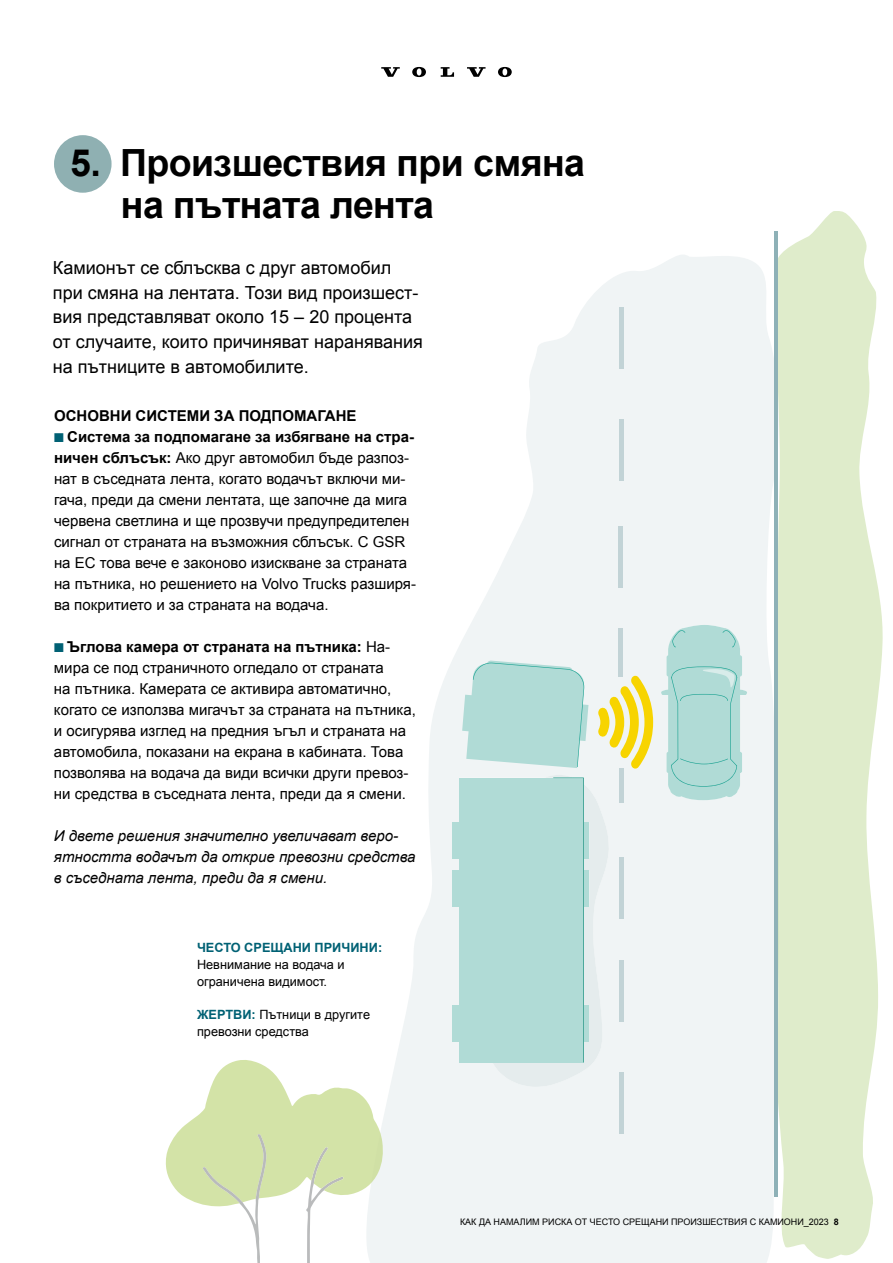
<style>
.page{position:relative;width:893px;height:1263px;background:#fff}
.page>*{position:absolute;margin:0;border:0;box-sizing:border-box;transform-origin:0 0}
.t1{font:700 37.5px/42px "Arial";letter-spacing:-.015em;color:#000}
.t2{font:18px/24.6px "Arial";color:#000}
.t3{font:15px/21px "Arial";color:#000}
.t4{font:italic 15px/21px "Arial";color:#000}
.t5{font:700 15px "Arial";color:#000}
.t6{font:12.75px/16.8px "Arial";color:#000}
.t7{font:700 12.75px "Arial";color:#006174}
.t8{font:9px "Arial";color:#000}
.s1{color:#006174}
.s2{font-weight:700}
.s3{font-weight:700;color:#006174}
</style>
<div class="page">
<svg style="left:383px;top:255px;width:391px;height:1008px;fill:#f0f4f5"></svg>
<svg style="left:774px;top:211px;width:109px;height:1048px;fill:#dfeccb"></svg>
<svg style="left:778px;top:742px;width:2px;height:342px"></svg>
<div style="left:618px;top:628px;width:5px;height:48px;background:#c2d3d6"></div>
<div style="left:619px;top:768px;width:5px;height:35px;background:#c2d3d6"></div>
<hr style="left:619px;top:857px;width:4px;height:61px;background:#c2d3d6">
<hr style="left:619px;top:961px;width:4px;height:61px;background:#c2d3d6">
<hr style="left:619px;top:1072px;width:4px;height:61px;background:#c2d3d6">
<hr style="left:619px;top:308px;width:4px;height:61px;background:#c2d3d6">
<hr style="left:619px;top:419px;width:4px;height:61px;background:#c2d3d6">
<div style="left:618px;top:526px;width:5px;height:61px;background:#c2d3d6"></div>
<hr style="left:774px;top:231px;width:4px;height:965px;background:#8eb1b7">
<svg style="left:661px;top:625px;width:86px;height:175px"></svg>
<div style="left:453px;top:822px;width:12px;height:36px;background:#b0dbd6"></div>
<div style="left:453px;top:870px;width:12px;height:37px;background:#b0dbd6"></div>
<div style="left:452px;top:1005px;width:13px;height:36px;background:#b0dbd6"></div>
<div style="left:459px;top:778px;width:125px;height:284px;background:#b0dbd6"></div>
<svg style="left:492px;top:775px;width:117px;height:312px"></svg>
<svg style="left:462px;top:660px;width:126px;height:108px"></svg>
<svg style="left:598px;top:675px;width:55px;height:94px"></svg>
<div style="left:54px;top:135px;width:58px;height:58px;background:#8fb0b2;border-radius:50%"></div>
<svg style="left:166px;top:1060px;width:217px;height:203px"></svg>
<svg style="left:381px;top:67px;width:19px;height:10px"></svg>
<svg style="left:441px;top:67px;width:13px;height:10px"></svg>
<svg style="left:412px;top:67px;width:14px;height:10px"></svg>
<svg style="left:467px;top:67px;width:19px;height:10px"></svg>
<svg style="left:498px;top:67px;width:14px;height:10px"></svg>
<h1 class="t1" style="left:121px;top:144px;width:465px;text-indent:-51px">5. Произшествия при смяна на пътната лента</h1>
<p class="t2" style="left:53px;top:256px;width:371px">Камионът се сблъсква с друг автомобил при смяна на лентата. Този вид произшест&shy;вия представляват около 15 – 20 процента от случаите, които причиняват наранявания на пътниците в автомобилите.</p>
<p class="t5" style="left:54px;top:405px;width:304px">ОСНОВНИ СИСТЕМИ ЗА ПОДПОМАГАНЕ</p>
<p class="t3" style="left:54px;top:426px;width:364px"><span class="s1">■</span> <span class="s2">Система за подпомагане за избягване на стра&shy;ничен сблъсък:</span> Ако друг автомобил бъде разпоз&shy;нат в съседната лента, когато водачът включи ми&shy;гача, преди да смени лентата, ще започне да мига червена светлина и ще прозвучи предупредителен сигнал от страната на възможния сблъсък. С GSR на ЕС това вече е законово изискване за страната на пътника, но решението на Volvo Trucks разширя&shy;ва покритието и за страната на водача.</p>
<p class="t3" style="left:54px;top:636px;width:364px"><span class="s1">■</span> <span class="s2">Ъглова камера от страната на пътника:</span> На&shy;мира се под страничното огледало от страната<br>на пътника. Камерата се активира автоматично, когато се използва мигачът за страната на пътника, и осигурява изглед на предния ъгъл и страната на автомобила, показани на екрана в кабината. Това позволява на водача да види всички други превоз&shy;ни средства в съседната лента, преди да я смени.</p>
<p class="t4" style="left:54px;top:825px;width:363px">И двете решения значително увеличават веро&shy;ятността водачът да открие превозни средства в съседната лента, преди да я смени.</p>
<p class="t7" style="left:197px;top:939px;width:187px">ЧЕСТО СРЕЩАНИ ПРИЧИНИ:</p>
<p class="t6" style="left:197px;top:956px;width:149px">Невнимание на водача и ограничена видимост.</p>
<p class="t6" style="left:197px;top:1006px;width:175px"><span class="s3">ЖЕРТВИ:</span> Пътници в другите превозни средства</p>
<p class="t8" style="left:460px;top:1216px;width:380px">КАК ДА НАМАЛИМ РИСКА ОТ ЧЕСТО СРЕЩАНИ ПРОИЗШЕСТВИЯ С КАМИОНИ_2023 <span class="s2">8</span></p>
</div>
